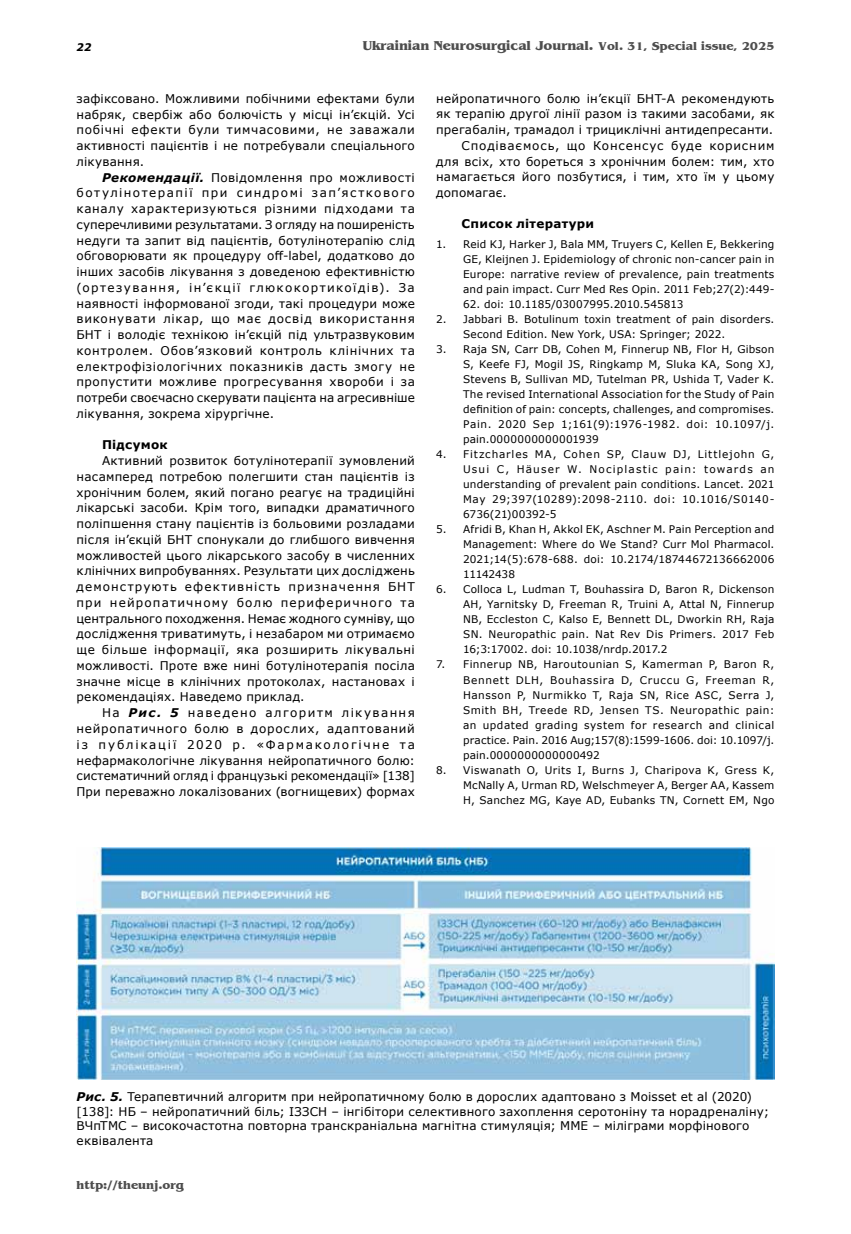
<style>
.page{position:relative;width:851px;height:1234px;background:#fff}
.page>*{position:absolute;margin:0;border:0;box-sizing:border-box;transform-origin:0 0}
.t1{font:700 13.5px "Benguiat";color:#4d4d4d}
.t2{font:12px/15.8px "Verdana";letter-spacing:.015em;color:#000;text-align:justify}
.t3{font:12px "Verdana";letter-spacing:.065em;color:#000}
.t4{font:700 12px "Verdana";letter-spacing:.02em;color:#000}
.t5{font:700 12px "Benguiat";color:#4d4d4d}
.t6{font:10.5px/15px "Verdana";letter-spacing:.02em;color:#000;text-align:justify}
.t7{font:10.5px "Verdana";color:#000}
.t8{font:italic 700 10.5px "Verdana";color:#000}
.s1{font-size:12px}
.s2{font-weight:700;font-style:italic}
</style>
<div class="page">
<img style="left:77px;top:847px;width:697px;height:232px">
<p class="t8" style="left:77px;top:40px;width:16px">22</p>
<p class="t1" style="left:363px;top:38px;width:413px">Ukrainian Neurosurgical Journal. <span class="s1">Vol. 31, Special issue, 2025</span></p>
<p class="t2" style="left:76px;top:90px;width:340px">зафіксовано. Можливими побічними ефектами були набряк, свербіж або болючість у місці ін’єкцій. Усі побічні ефекти були тимчасовими, не заважали активності пацієнтів і не потребували спеціального лікування.</p>
<p class="t2" style="left:76px;top:169px;width:340px;text-indent:26px"><span class="s2">Рекомендації.</span> Повідомлення про можливості ботулінотерапії при синдромі зап’ясткового каналу характеризуються різними підходами та суперечливими результатами. З огляду на поширеність недуги та запит від пацієнтів, ботулінотерапію слід обговорювати як процедуру off-label, додатково до інших засобів лікування з доведеною ефективністю (ортезування, ін’єкції глюкокортикоїдів). За наявності інформованої згоди, такі процедури може виконувати лікар, що має досвід використання БНТ і володіє технікою ін’єкцій під ультразвуковим контролем. Обов’язковий контроль клінічних та електрофізіологічних показників дасть змогу не пропустити можливе прогресування хвороби і за потреби своєчасно скерувати пацієнта на агресивніше лікування, зокрема хірургічне.</p>
<p class="t4" style="left:102px;top:436px;width:67px">Підсумок</p>
<p class="t2" style="left:76px;top:452px;width:340px;text-indent:26px">Активний розвиток ботулінотерапії зумовлений насамперед потребою полегшити стан пацієнтів із хронічним болем, який погано реагує на традиційні лікарські засоби. Крім того, випадки драматичного поліпшення стану пацієнтів із больовими розладами після ін’єкцій БНТ спонукали до глибшого вивчення можливостей цього лікарського засобу в численних клінічних випробуваннях. Результати цих досліджень демонструють ефективність призначення БНТ при нейропатичному болю периферичного та центрального походження. Немає жодного сумніву, що дослідження триватимуть, і незабаром ми отримаємо ще більше інформації, яка розширить лікувальні можливості. Проте вже нині ботулінотерапія посіла значне місце в клінічних протоколах, настановах і рекомендаціях. Наведемо приклад.</p>
<p class="t2" style="left:77px;top:704px;width:340px;text-indent:25px">На <span class="s2">Рис. 5</span> наведено алгоритм лікування нейропатичного болю в дорослих, адаптований із публікації 2020 р. «Фармакологічне та нефармакологічне лікування нейропатичного болю: систематичний огляд і французькі рекомендації» [138] При переважно локалізованих (вогнищевих) формах</p>
<p class="t2" style="left:436px;top:90px;width:340px">нейропатичного болю ін’єкції БНТ-A рекомендують</p>
<p class="t2" style="left:436px;top:106px;width:340px">як терапію другої лінії разом із такими засобами, як</p>
<p class="t2" style="left:436px;top:122px;width:338px">прегабалін, трамадол і трициклічні антидепресанти.</p>
<p class="t3" style="left:461px;top:137px;width:314px">Сподіваємось, що Консенсус буде корисним</p>
<p class="t2" style="left:436px;top:153px;width:340px">для всіх, хто бореться з хронічним болем: тим, хто</p>
<p class="t2" style="left:436px;top:169px;width:340px">намагається його позбутися, і тим, хто їм у цьому</p>
<p class="t2" style="left:436px;top:185px;width:72px">допомагає.</p>
<p class="t4" style="left:461px;top:215px;width:134px">Список літератури</p>
<p class="t6" style="left:463px;top:236px;width:313px;text-indent:-27px">1. Reid KJ, Harker J, Bala MM, Truyers C, Kellen E, Bekkering GE, Kleijnen J. Epidemiology of chronic non-cancer pain in Europe: narrative review of prevalence, pain treatments and pain impact. Curr Med Res Opin. 2011 Feb;27(2):449-</p>
<p class="t7" style="left:463px;top:297px;width:222px">62. doi: 10.1185/03007995.2010.545813</p>
<p class="t6" style="left:463px;top:311px;width:313px;text-indent:-27px">2. Jabbari B. Botulinum toxin treatment of pain disorders.<br>Second Edition. New York, USA: Springer; 2022.</p>
<p class="t6" style="left:463px;top:341px;width:313px;text-indent:-27px">3. Raja SN, Carr DB, Cohen M, Finnerup NB, Flor H, Gibson S, Keefe FJ, Mogil JS, Ringkamp M, Sluka KA, Song XJ, Stevens B, Sullivan MD, Tutelman PR, Ushida T, Vader K.<br>The revised International Association for the Study of Pain definition of pain: concepts, challenges, and compromises.<br>Pain. 2020 Sep 1;161(9):1976-1982. doi: 10.1097/j. pain.0000000000001939</p>
<p class="t6" style="left:463px;top:446px;width:313px;text-indent:-27px">4. Fitzcharles MA, Cohen SP, Clauw DJ, Littlejohn G, Usui C, Häuser W. Nociplastic pain: towards an understanding of prevalent pain conditions. Lancet. 2021<br>May 29;397(10289):2098-2110. doi: 10.1016/S0140- 6736(21)00392-5</p>
<p class="t6" style="left:463px;top:522px;width:313px;text-indent:-27px">5. Afridi B, Khan H, Akkol EK, Aschner M. Pain Perception and Management: Where do We Stand? Curr Mol Pharmacol.<br>2021;14(5):678-688. doi: 10.2174/18744672136662006<br>11142438</p>
<p class="t6" style="left:463px;top:582px;width:313px;text-indent:-27px">6. Colloca L, Ludman T, Bouhassira D, Baron R, Dickenson AH, Yarnitsky D, Freeman R, Truini A, Attal N, Finnerup NB, Eccleston C, Kalso E, Bennett DL, Dworkin RH, Raja SN. Neuropathic pain. Nat Rev Dis Primers. 2017 Feb 16;3:17002. doi: 10.1038/nrdp.2017.2</p>
<p class="t6" style="left:463px;top:657px;width:313px;text-indent:-27px">7. Finnerup NB, Haroutounian S, Kamerman P, Baron R, Bennett DLH, Bouhassira D, Cruccu G, Freeman R, Hansson P, Nurmikko T, Raja SN, Rice ASC, Serra J, Smith BH, Treede RD, Jensen TS. Neuropathic pain: an updated grading system for research and clinical practice. Pain. 2016 Aug;157(8):1599-1606. doi: 10.1097/j. pain.0000000000000492</p>
<p class="t6" style="left:463px;top:762px;width:313px;text-indent:-27px">8. Viswanath O, Urits I, Burns J, Charipova K, Gress K, McNally A, Urman RD, Welschmeyer A, Berger AA, Kassem H, Sanchez MG, Kaye AD, Eubanks TN, Cornett EM, Ngo</p>
<p class="t2" style="left:77px;top:1089px;width:694px;line-height:14.4px;text-align:left"><span class="s2">Рис. 5.</span> Терапевтичний алгоритм при нейропатичному болю в дорослих адаптовано з Moisset et al (2020) [138]: НБ ‒ нейропатичний біль; ІЗЗСН ‒ інгібітори селективного захоплення серотоніну та норадреналіну; ВЧпТМС ‒ високочастотна повторна транскраніальна магнітна стимуляція; MME ‒ міліграми морфінового еквівалента</p>
<p class="t5" style="left:77px;top:1178px;width:109px">http://theunj.org</p>
</div>
